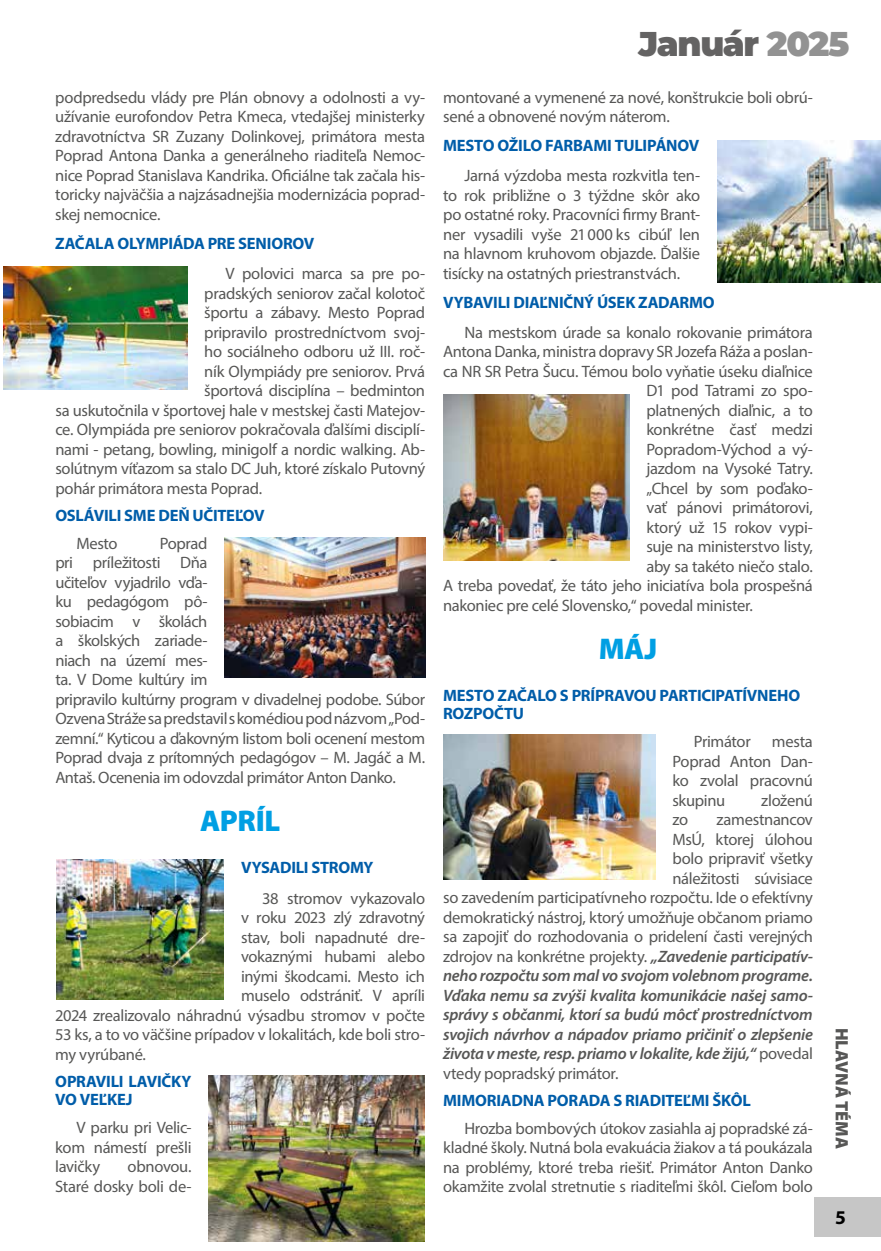
<style>
.page{position:relative;width:881px;height:1251px;background:#fff}
.page>*{position:absolute;margin:0;border:0;box-sizing:border-box;transform-origin:0 0}
.t1{font:900 34.35px "Montserrat";letter-spacing:-.04em;color:#646363}
.t2{font:900 30px "Myriad Pro";letter-spacing:-.015em;color:#009fe3}
.t3{font:700 19.5px "Myriad Pro";color:#000}
.t4{font:900 18px "Myriad Pro";color:#575756}
.t5{font:16.5px/19.5px "Myriad Pro";letter-spacing:-.02em;color:#575756;text-align:justify}
.t6{font:italic 600 16.5px "Myriad Pro";letter-spacing:-.015em;color:#575756}
.t7{font:700 16.5px/18.3px "Myriad Pro";letter-spacing:-.015em;color:#005da9}
.s1{color:#929292}
.s2{font-weight:600;font-style:italic}
.s3{font-weight:400;font-style:normal}
</style>
<div class="page">
<div style="left:787px;top:1196px;width:93px;height:39px;background:#c6c6c6"></div>
<div style="left:778px;top:1180px;width:35px;height:67px;background:#fff"></div>
<img style="left:3px;top:266px;width:184px;height:123px">
<img style="left:224px;top:537px;width:201px;height:140px">
<img style="left:56px;top:859px;width:168px;height:140px">
<img style="left:208px;top:1075px;width:216px;height:166px">
<img style="left:717px;top:140px;width:163px;height:143px">
<img style="left:443px;top:394px;width:186px;height:166px">
<img style="left:443px;top:734px;width:212px;height:145px">
<p class="t5" style="left:55px;top:87px;width:371px">podpredsedu vlády pre Plán obnovy a odolnosti a vy&shy;užívanie eurofondov Petra Kmeca, vtedajšej ministerky zdravotníctva SR Zuzany Dolinkovej, primátora mesta Poprad Antona Danka a generálneho riaditeľa Nemoc&shy;nice Poprad Stanislava Kandrika. Oficiálne tak začala his&shy;toricky najväčšia a najzásadnejšia modernizácia poprad&shy;skej nemocnice.</p>
<p class="t7" style="left:55px;top:233px;width:260px">ZAČALA OLYMPIÁDA PRE SENIOROV</p>
<p class="t5" style="left:225px;top:263px;width:201px">V polovici marca sa pre po-</p>
<p class="t5" style="left:204px;top:283px;width:222px">pradských seniorov začal kolotoč</p>
<p class="t5" style="left:204px;top:302px;width:222px">športu a zábavy. Mesto Poprad</p>
<p class="t5" style="left:204px;top:322px;width:222px">pripravilo prostredníctvom svoj-</p>
<p class="t5" style="left:204px;top:341px;width:222px">ho sociálneho odboru už III. roč-</p>
<p class="t5" style="left:204px;top:361px;width:222px">ník Olympiády pre seniorov. Prvá</p>
<p class="t5" style="left:204px;top:380px;width:222px">športová disciplína – bedminton</p>
<p class="t5" style="left:55px;top:400px;width:371px">sa uskutočnila v športovej hale v mestskej časti Matejov-</p>
<p class="t5" style="left:55px;top:419px;width:371px">ce. Olympiáda pre seniorov pokračovala ďalšími disciplí-</p>
<p class="t5" style="left:55px;top:439px;width:371px">nami - petang, bowling, minigolf a nordic walking. Ab-</p>
<p class="t5" style="left:55px;top:458px;width:371px">solútnym víťazom sa stalo DC Juh, ktoré získalo Putovný</p>
<p class="t5" style="left:55px;top:478px;width:208px">pohár primátora mesta Poprad.</p>
<p class="t7" style="left:55px;top:505px;width:211px">OSLÁVILI SME DEŇ UČITEĽOV</p>
<p class="t5" style="left:77px;top:533px;width:42px">Mesto</p>
<p class="t5" style="left:55px;top:533px;width:371px;text-align:left;text-indent:104px">Poprad<br>pri príležitosti Dňa<br>učiteľov vyjadrilo vďa-<br>ku pedagógom pô-<br>sobiacim v školách<br>a školských zariade-<br>niach na území mes-<br>ta. V Dome kultúry im<br>pripravilo kultúrny program v divadelnej podobe. Súbor<br>Ozvena Stráže sa predstavil s komédiou pod názvom „Pod&shy;zemní.“ Kyticou a ďakovným listom boli ocenení mestom<br>Poprad dvaja z prítomných pedagógov – M. Jagáč a M.<br>Antaš. Ocenenia im odovzdal primátor Anton Danko.</p>
<h2 class="t2" style="left:200px;top:800px;width:82px">APRÍL</h2>
<p class="t7" style="left:241px;top:857px;width:134px">VYSADILI STROMY</p>
<p class="t5" style="left:262px;top:888px;width:164px">38 stromov vykazovalo</p>
<p class="t5" style="left:241px;top:907px;width:185px">v roku 2023 zlý zdravotný</p>
<p class="t5" style="left:241px;top:927px;width:185px">stav, boli napadnuté dre-</p>
<p class="t5" style="left:241px;top:946px;width:185px">vokaznými hubami alebo</p>
<p class="t5" style="left:241px;top:966px;width:185px">inými škodcami. Mesto ich</p>
<p class="t5" style="left:241px;top:985px;width:185px">muselo odstrániť. V apríli</p>
<p class="t5" style="left:55px;top:1005px;width:371px">2024 zrealizovalo náhradnú výsadbu stromov v počte</p>
<p class="t5" style="left:55px;top:1024px;width:371px">53 ks, a to vo väčšine prípadov v lokalitách, kde boli stro-</p>
<p class="t5" style="left:55px;top:1044px;width:92px">my vyrúbané.</p>
<p class="t7" style="left:55px;top:1071px;width:138px">OPRAVILI LAVIČKY<br>VO VEĽKEJ</p>
<p class="t5" style="left:55px;top:1117px;width:138px;text-indent:21px">V parku pri Velic&shy;kom námestí prešli lavičky</p>
<p class="t5" style="left:55px;top:1156px;width:138px;text-align:right">obnovou.<br>Staré dosky boli de-</p>
<h1 class="t1" style="left:638px;top:18px;width:212px">Január <span class="s1">2025</span></h1>
<p class="t5" style="left:443px;top:87px;width:371px">montované a vymenené za nové, konštrukcie boli obrú&shy;sené a obnovené novým náterom.</p>
<p class="t7" style="left:443px;top:136px;width:257px">MESTO OŽILO FARBAMI TULIPÁNOV</p>
<p class="t5" style="left:443px;top:165px;width:258px;text-indent:21px">Jarná výzdoba mesta rozkvitla ten&shy;to rok približne o 3 týždne skôr ako po ostatné roky. Pracovníci firmy Brant&shy;ner vysadili vyše 21000 ks cibúľ len na hlavnom kruhovom objazde. Ďalšie tisícky na ostatných priestranstvách.</p>
<p class="t7" style="left:443px;top:292px;width:273px">VYBAVILI DIAĽNIČNÝ ÚSEK ZADARMO</p>
<p class="t5" style="left:464px;top:322px;width:350px">Na mestskom úrade sa konalo rokovanie primátora</p>
<p class="t5" style="left:443px;top:341px;width:371px">Antona Danka, ministra dopravy SR Jozefa Ráža a poslan-</p>
<p class="t5" style="left:443px;top:361px;width:371px">ca NR SR Petra Šucu. Témou bolo vyňatie úseku diaľnice</p>
<p class="t5" style="left:646px;top:380px;width:168px">D1 pod Tatrami zo spo-</p>
<p class="t5" style="left:646px;top:400px;width:168px">platnených diaľnic, a to</p>
<p class="t5" style="left:646px;top:419px;width:168px">konkrétne časť medzi</p>
<p class="t5" style="left:646px;top:439px;width:168px">Popradom-‑Východ a vý-</p>
<p class="t5" style="left:646px;top:458px;width:168px">jazdom na Vysoké Tatry.</p>
<p class="t5" style="left:646px;top:478px;width:168px">„Chcel by som poďako-</p>
<p class="t5" style="left:646px;top:497px;width:168px">vať pánovi primátorovi,</p>
<p class="t5" style="left:646px;top:517px;width:168px">ktorý už 15 rokov vypi-</p>
<p class="t5" style="left:646px;top:536px;width:168px">suje na ministerstvo listy,</p>
<p class="t5" style="left:646px;top:556px;width:168px">aby sa takéto niečo stalo.</p>
<p class="t5" style="left:443px;top:575px;width:371px">A treba povedať, že táto jeho iniciatíva bola prospešná</p>
<p class="t5" style="left:443px;top:595px;width:311px">nakoniec pre celé Slovensko,“ povedal minister.</p>
<h2 class="t2" style="left:598px;top:628px;width:60px">MÁJ</h2>
<p class="t7" style="left:443px;top:685px;width:358px">MESTO ZAČALO S PRÍPRAVOU PARTICIPATÍVNEHO<br>ROZPOČTU</p>
<p class="t5" style="left:693px;top:731px;width:59px">Primátor</p>
<p class="t5" style="left:672px;top:731px;width:142px;text-indent:99px">mesta Poprad Anton Dan&shy;ko zvolal pracovnú skupinu</p>
<p class="t5" style="left:761px;top:789px;width:53px">zloženú</p>
<p class="t5" style="left:672px;top:809px;width:17px">zo</p>
<p class="t5" style="left:716px;top:809px;width:98px">zamestnancov</p>
<p class="t5" style="left:672px;top:829px;width:142px">MsÚ, ktorej úlohou</p>
<p class="t5" style="left:672px;top:848px;width:142px">bolo pripraviť všetky</p>
<p class="t5" style="left:672px;top:868px;width:142px">náležitosti súvisiace</p>
<p class="t5" style="left:443px;top:887px;width:371px">so zavedením participatívneho rozpočtu. Ide o efektívny</p>
<p class="t5" style="left:443px;top:907px;width:371px">demokratický nástroj, ktorý umožňuje občanom priamo</p>
<p class="t5" style="left:443px;top:926px;width:371px">sa zapojiť do rozhodovania o pridelení časti verejných</p>
<p class="t5" style="left:443px;top:946px;width:371px">zdrojov na konkrétne projekty. <span class="s2">„Zavedenie participatív-</span></p>
<p class="t6" style="left:443px;top:965px;width:371px">neho rozpočtu som mal vo svojom volebnom programe.</p>
<p class="t6" style="left:443px;top:984px;width:371px">Vďaka nemu sa zvýši kvalita komunikácie našej samo-</p>
<p class="t6" style="left:443px;top:1004px;width:371px">správy s občanmi, ktorí sa budú môcť prostredníctvom</p>
<p class="t6" style="left:443px;top:1023px;width:371px">svojich návrhov a nápadov priamo pričiniť o zlepšenie</p>
<p class="t6" style="left:443px;top:1043px;width:371px">života v meste, resp. priamo v lokalite, kde žijú,“ <span class="s3">povedal</span></p>
<p class="t5" style="left:443px;top:1063px;width:177px">vtedy popradský primátor.</p>
<p class="t7" style="left:443px;top:1090px;width:309px">MIMORIADNA PORADA S RIADITEĽMI ŠKÔL</p>
<p class="t5" style="left:443px;top:1117px;width:371px;text-indent:21px">Hrozba bombových útokov zasiahla aj popradské zá&shy;kladné školy. Nutná bola evakuácia žiakov a tá poukázala na problémy, ktoré treba riešiť. Primátor Anton Danko okamžite zvolal stretnutie s riaditeľmi škôl. Cieľom bolo</p>
<p class="t4" style="left:853px;top:1027px;width:123px;rotate:90deg">HLAVNÁ TÉMA</p>
<p class="t3" style="left:834px;top:1204px;width:12px">5</p>
</div>
